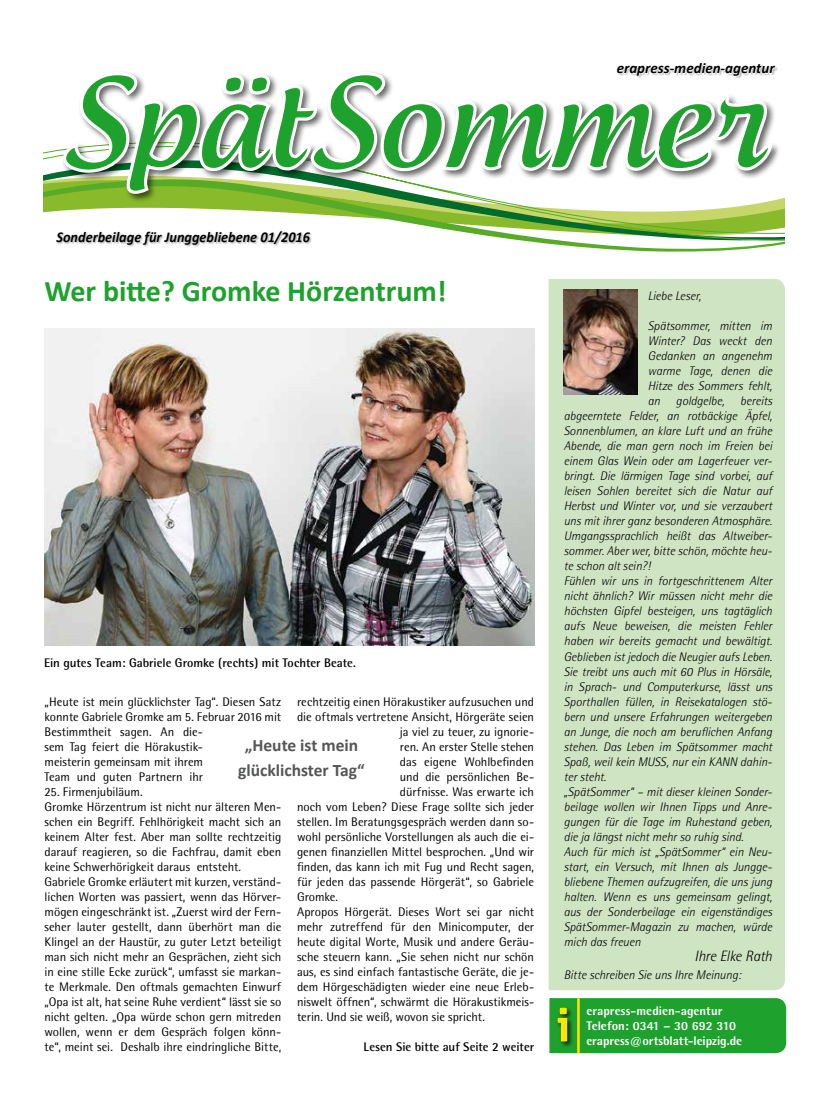
<style>
.page{position:relative;width:830px;height:1117px;background:#fff}
.page>*{position:absolute;margin:0;border:0;box-sizing:border-box;transform-origin:0 0}
.t1{font:700 30px "Calibri";color:#1ea12d}
.t2{font:700 17.5px/25px "Calibri";color:#555657;text-align:center}
.t3{font:italic 700 15px "Calibri";color:#000;scale:.95 1}
.t4{font:italic 700 15px "Calibri";color:#000}
.t5{font:italic 300 15px "Rotis Semi Sans";letter-spacing:-.015em;color:#000}
.t6{font:12.5px/15px "Rotis Semi Sans";color:#000}
.t7{font:italic 300 12.5px/15px "Rotis Semi Sans";letter-spacing:-.005em;color:#000}
.t8{font:700 12.5px "Rotis Semi Sans";color:#000}
.t9{font:800 12.5px/15px "Rotis Semi Sans";color:#fff}
</style>
<div class="page">
<svg style="left:549px;top:998px;width:236px;height:54px;background:#23a12d"></svg>
<hr style="left:577px;top:997px;width:2px;height:55px;background:#ffe500">
<div style="left:548px;top:279px;width:236px;height:710px;background:#cfe4c3"></div>
<img style="left:563px;top:290px;width:74px;height:104px">
<img style="left:45px;top:328px;width:489px;height:317px">
<svg style="left:526px;top:241px;width:258px;height:11px"></svg>
<svg style="left:43px;top:149px;width:741px;height:92px"></svg>
<div style="left:61px;top:70px;width:720px;height:133px;background:#000;opacity:.6"></div>
<svg style="left:61px;top:70px;width:715px;height:125px"></svg>
<div style="left:616px;top:63px;width:161px;height:16px;background:#000;opacity:.3"></div>
<svg style="left:616px;top:63px;width:159px;height:14px"></svg>
<div style="left:56px;top:231px;width:257px;height:16px;background:#000;opacity:.3"></div>
<p class="t4" style="left:616px;top:59px;width:159px">erapress-medien-agentur</p>
<p class="t3" style="left:56px;top:227px;width:268px">Sonderbeilage für Junggebliebene 01/2016</p>
<h1 class="t1" style="left:44px;top:271px;width:403px">Wer bitte? Gromke Hörzentrum!</h1>
<p class="t8" style="left:44px;top:655px;width:313px">Ein gutes Team: Gabriele Gromke (rechts) mit Tochter Beate.</p>
<p class="t6" style="left:44px;top:693px;width:238px">„Heute ist mein glücklichster Tag“. Diesen Satz konnte Gabriele Gromke am 5. Februar 2016 mit Bestimmtheit sagen. An die-<br>sem Tag feiert die Hörakustik-<br>meisterin gemeinsam mit ihrem<br>Team und guten Partnern ihr</p>
<p class="t6" style="left:44px;top:783px;width:238px">25. Firmenjubiläum.<br>Gromke Hörzentrum ist nicht nur älteren Men&shy;schen ein Begriff. Fehlhörigkeit macht sich an keinem Alter fest. Aber man sollte rechtzeitig darauf reagieren, so die Fachfrau, damit eben keine Schwerhörigkeit daraus entsteht.<br>Gabriele Gromke erläutert mit kurzen, verständ&shy;lichen Worten was passiert, wenn das Hörver&shy;mögen eingeschränkt ist. „Zuerst wird der Fern&shy;seher lauter gestellt, dann überhört man die Klingel an der Haustür, zu guter Letzt beteiligt man sich nicht mehr an Gesprächen, zieht sich in eine stille Ecke zurück“, umfasst sie markan&shy;te Merkmale. Den oftmals gemachten Einwurf „Opa ist alt, hat seine Ruhe verdient“ lässt sie so nicht gelten. „Opa würde schon gern mitreden wollen, wenn er dem Gespräch folgen könn&shy;te“, meint sei. Deshalb ihre eindringliche Bitte,</p>
<p class="t6" style="left:297px;top:693px;width:238px">rechtzeitig einen Hörakustiker aufzusuchen und</p>
<p class="t6" style="left:297px;top:708px;width:238px">die oftmals vertretene Ansicht, Hörgeräte seien</p>
<p class="t6" style="left:400px;top:723px;width:136px">ja viel zu teuer, zu ignorie-</p>
<p class="t6" style="left:400px;top:738px;width:136px">ren. An erster Stelle stehen</p>
<p class="t6" style="left:400px;top:753px;width:136px">das eigene Wohlbefinden</p>
<p class="t6" style="left:400px;top:768px;width:136px">und die persönlichen Be-</p>
<p class="t6" style="left:400px;top:783px;width:136px">dürfnisse. Was erwarte ich</p>
<p class="t6" style="left:297px;top:798px;width:238px">noch vom Leben? Diese Frage sollte sich jeder</p>
<p class="t6" style="left:297px;top:813px;width:238px">stellen. Im Beratungsgespräch werden dann so-</p>
<p class="t6" style="left:297px;top:828px;width:238px">wohl persönliche Vorstellungen als auch die ei-</p>
<p class="t6" style="left:297px;top:843px;width:238px">genen finanziellen Mittel besprochen. „Und wir</p>
<p class="t6" style="left:297px;top:858px;width:238px">finden, das kann ich mit Fug und Recht sagen,</p>
<p class="t6" style="left:297px;top:873px;width:238px">für jeden das passende Hörgerät“, so Gabriele</p>
<p class="t6" style="left:297px;top:888px;width:43px">Gromke.</p>
<p class="t6" style="left:297px;top:903px;width:238px">Apropos Hörgerät. Dieses Wort sei gar nicht</p>
<p class="t6" style="left:297px;top:918px;width:238px">mehr zutreffend für den Minicomputer, der</p>
<p class="t6" style="left:297px;top:933px;width:238px">heute digital Worte, Musik und andere Geräu-</p>
<p class="t6" style="left:297px;top:948px;width:238px">sche steuern kann. „Sie sehen nicht nur schön</p>
<p class="t6" style="left:297px;top:963px;width:238px">aus, es sind einfach fantastische Geräte, die je-</p>
<p class="t6" style="left:297px;top:978px;width:238px">dem Hörgeschädigten wieder eine neue Erleb-</p>
<p class="t6" style="left:297px;top:993px;width:238px">niswelt öffnen“, schwärmt die Hörakustikmeis-</p>
<p class="t6" style="left:297px;top:1008px;width:189px">terin. Und sie weiß, wovon sie spricht.</p>
<p class="t8" style="left:363px;top:1038px;width:172px">Lesen Sie bitte auf Seite 2 weiter</p>
<h2 class="t2" style="left:238px;top:732px;width:128px">„Heute ist mein glücklichster Tag“</h2>
<p class="t7" style="left:647px;top:288px;width:55px">Liebe Leser,</p>
<p class="t7" style="left:647px;top:318px;width:126px;text-align:justify">Spätsommer, mitten im Winter? Das weckt den Gedanken an angenehm warme Tage, denen die Hitze des Sommers fehlt, an</p>
<p class="t7" style="left:563px;top:393px;width:210px;text-indent:176px">bereits abgeerntete Felder, an rotbäckige Äpfel, Sonnenblumen, an klare Luft und an frühe Abende, die man gern noch im Freien bei einem Glas Wein oder am Lagerfeuer ver&shy;bringt. Die lärmigen Tage sind vorbei, auf leisen Sohlen bereitet sich die Natur auf Herbst und Winter vor, und sie verzaubert uns mit ihrer ganz besonderen Atmosphäre.<br>Umgangssprachlich heißt das Altweiber&shy;sommer. Aber wer, bitte schön, möchte heu&shy;te schon alt sein?!<br>Fühlen wir uns in fortgeschrittenem Alter nicht ähnlich? Wir müssen nicht mehr die höchsten Gipfel besteigen, uns tagtäglich aufs Neue beweisen, die meisten Fehler haben wir bereits gemacht und bewältigt.<br>Geblieben ist jedoch die Neugier aufs Leben.<br>Sie treibt uns auch mit 60 Plus in Hörsäle, in Sprach- und Computerkurse, lässt uns Sporthallen füllen, in Reisekatalogen stö&shy;bern und unsere Erfahrungen weitergeben an Junge, die noch am beruflichen Anfang stehen. Das Leben im Spätsommer macht Spaß, weil kein Muss, nur ein Kann</p>
<p class="t7" style="left:675px;top:393px;width:50px">goldgelbe,</p>
<p class="t7" style="left:739px;top:753px;width:33px">dahin-</p>
<p class="t7" style="left:563px;top:768px;width:210px">ter steht.<br>„SpätSommer“ – mit dieser kleinen Sonder&shy;beilage wollen wir Ihnen Tipps und Anre&shy;gungen für die Tage im Ruhestand geben, die ja längst nicht mehr so ruhig sind.<br>Auch für mich ist „SpätSommer“ ein Neu&shy;start, ein Versuch, mit Ihnen als Jungge&shy;bliebene Themen aufzugreifen, die uns jung halten. Wenn es uns gemeinsam gelingt, aus der Sonderbeilage ein eigenständiges SpätSommer-Magazin zu machen, würde mich das freuen</p>
<p class="t5" style="left:694px;top:946px;width:79px">Ihre Elke Rath</p>
<p class="t7" style="left:563px;top:967px;width:179px">Bitte schreiben Sie uns Ihre Meinung:</p>
<p class="t9" style="left:586px;top:1002px;width:157px">erapress-medien-agentur<br>Telefon: 0341 – 30 692 310 erapress@ortsblatt-leipzig.de</p>
</div>
